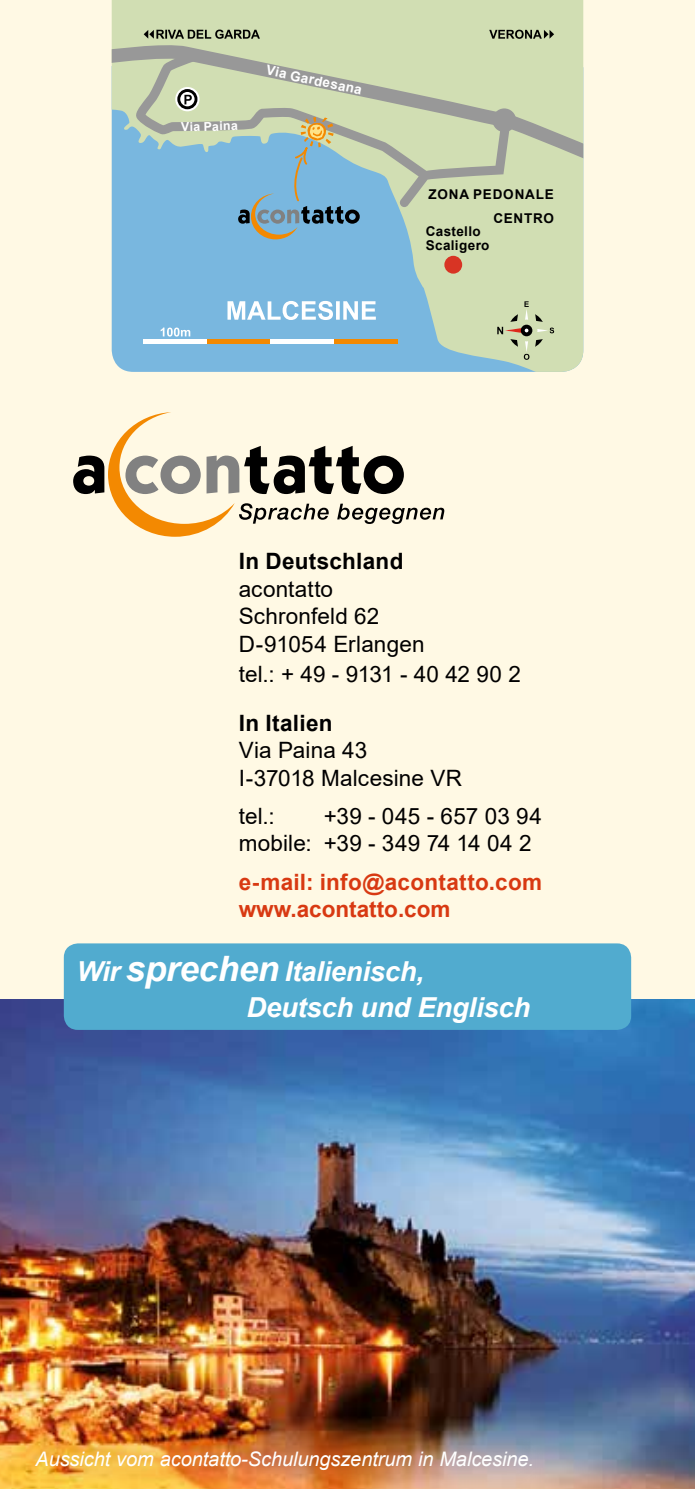
<style>
.page{position:relative;width:695px;height:1489px;background:#fff}
.page>*{position:absolute;margin:0;border:0;box-sizing:border-box;transform-origin:0 0}
.t1{font:italic 700 27.5px/35.5px "Arial";letter-spacing:-.01em;color:#fff}
.t2{font:22.5px/27.5px "Arial";letter-spacing:.005em;color:#000}
.t3{font:700 22.5px/27.5px "Arial";letter-spacing:.01em;color:#d83912}
.t4{font:700 22.5px "Arial";letter-spacing:.015em;color:#000}
.t5{font:italic 20px "Arial";letter-spacing:-.005em;color:#fff}
.t6{font:700 13.5px/23.8px "Arial";letter-spacing:.06em;color:#000;text-align:right}
.t7{font:700 13.5px/13.5px "Arial";letter-spacing:.04em;color:#000}
.t8{font:700 13.5px "Arial";color:#fff}
.t9{font:700 12.25px "Arial";color:#fff}
.s1{font-size:35px}
</style>
<div class="page">
<div style="left:0;top:0;width:694px;height:1488px;background:#fff9e4"></div>
<img style="left:0;top:999px;width:694px;height:489px">
<svg style="left:73px;top:412px;width:371px;height:124px"></svg>
<div style="left:64px;top:943px;width:567px;height:86px;background:#51abcf;border-radius:14px"></div>
<div style="left:15px;top:1429px;width:535px;height:59px;background:#000;opacity:.24"></div>
<svg style="left:112px;top:0;width:471px;height:372px;background:#a3c9ca"></svg>
<svg style="left:112px;top:42px;width:471px;height:177px;background:#c1d3b5"></svg>
<div style="left:444px;top:256px;width:18px;height:18px;background:#d83424;border-radius:50%"></div>
<svg style="left:489px;top:30px;width:65px;height:9px"></svg>
<svg style="left:134px;top:51px;width:382px;height:188px;background:#abc4b9"></svg>
<div style="left:207px;top:339px;width:63px;height:5px;background:#f38901"></div>
<div style="left:143px;top:339px;width:64px;height:5px;background:#fff"></div>
<div style="left:270px;top:339px;width:64px;height:5px;background:#fff"></div>
<div style="left:334px;top:339px;width:63px;height:5px;background:#f38901"></div>
<svg style="left:161px;top:327px;width:29px;height:9px"></svg>
<svg style="left:227px;top:301px;width:149px;height:19px;background:#b8d9ee"></svg>
<svg style="left:497px;top:301px;width:57px;height:59px;background:#c5cfa8"></svg>
<div style="left:522px;top:326px;width:8px;height:8px;background:#fff;border-radius:50%"></div>
<div style="left:520px;top:325px;width:12px;height:11px;border:4px solid #000;border-radius:50%"></div>
<svg style="left:144px;top:30px;width:116px;height:9px"></svg>
<p class="t9" style="left:181px;top:118px;width:58px;rotate:-1deg">Via Paina</p>
<p class="t8" style="left:268px;top:60px;width:99px;rotate:12deg">Via Gardesana</p>
<p class="t6" style="left:428px;top:182px;width:127px">ZONA PEDONALE<br>CENTRO</p>
<p class="t7" style="left:425px;top:225px;width:65px">Castello<br>Scaligero</p>
<p class="t4" style="left:239px;top:545px;width:166px">In Deutschland</p>
<p class="t2" style="left:239px;top:575px;width:187px">acontatto<br>Schronfeld 62<br>D-91054 Erlangen</p>
<p class="t2" style="left:239px;top:660px;width:283px">tel.: + 49 - 9131 - 40 42 90 2</p>
<p class="t4" style="left:239px;top:707px;width:95px">In Italien</p>
<p class="t2" style="left:239px;top:736px;width:225px">Via Paina 43<br>I-37018 Malcesine VR</p>
<p class="t2" style="left:239px;top:802px;width:37px">tel.:</p>
<p class="t2" style="left:239px;top:802px;width:304px;text-indent:85px">+39 - 045 - 657 03 94 mobile: +39 - 349 74 14 04 2</p>
<p class="t3" style="left:239px;top:868px;width:305px">e-mail: info@acontatto.com www.acontatto.com</p>
<p class="t1" style="left:246px;top:954px;width:285px;text-indent:-170px">Wir <span class="s1">sprechen</span> Italienisch,<br>Deutsch und Englisch</p>
<p class="t5" style="left:35px;top:1446px;width:500px">Aussicht vom acontatto-Schulungszentrum in Malcesine.</p>
</div>
